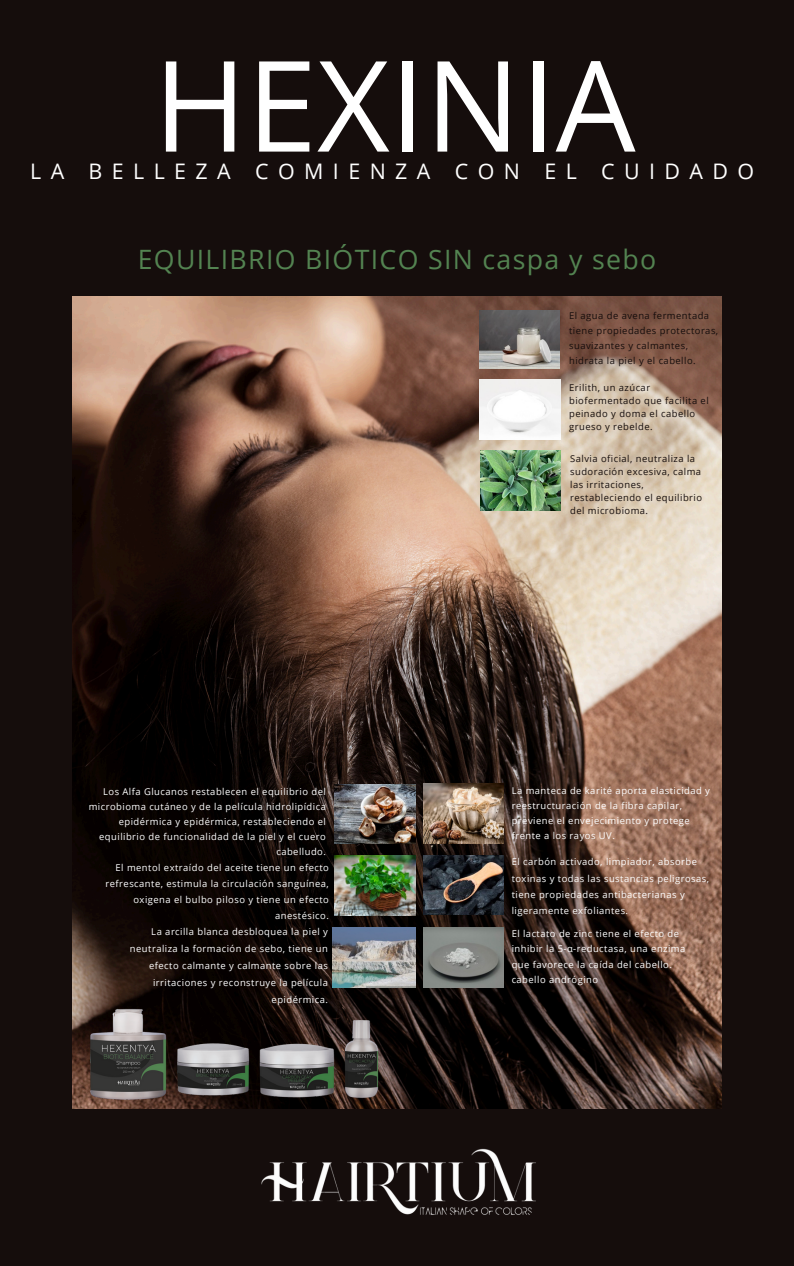
<style>
.page{position:relative;width:794px;height:1266px;background:#fff}
.page>*{position:absolute;margin:0;border:0;box-sizing:border-box;transform-origin:0 0}
.t1{font:126.23px "Open Sans";color:#fff}
.t2{font:26.7px "Open Sans";letter-spacing:.05em;color:#538351}
.t3{font:21.38px "Open Sans";letter-spacing:.44em;color:#fff}
.t4{font:9.38px/15.1px "Open Sans";letter-spacing:.05em;color:#fff;text-align:right}
.t5{font:9.38px/12.9px "Open Sans";letter-spacing:.05em;color:#150d0c}
</style>
<div class="page">
<div style="left:0;top:0;width:793px;height:1266px;background:#150d0c"></div>
<img style="left:261px;top:1148px;width:275px;height:67px">
<img style="left:72px;top:297px;width:649px;height:811px">
<img style="left:79px;top:996px;width:99px;height:113px">
<img style="left:329px;top:1009px;width:65px;height:99px">
<img style="left:164px;top:1033px;width:181px;height:75px">
<img style="left:479px;top:379px;width:81px;height:60px">
<img style="left:480px;top:450px;width:80px;height:60px">
<img style="left:479px;top:310px;width:79px;height:58px">
<img style="left:423px;top:784px;width:80px;height:59px">
<img style="left:423px;top:856px;width:80px;height:59px">
<img style="left:334px;top:784px;width:81px;height:59px">
<img style="left:423px;top:927px;width:80px;height:60px">
<img style="left:334px;top:856px;width:81px;height:59px">
<img style="left:332px;top:928px;width:83px;height:59px">
<p class="t1" style="left:153px;top:17px;width:483px">HEXINIA</p>
<p class="t3" style="left:255px;top:156px;width:177px">COMIENZ A</p>
<p class="t3" style="left:454px;top:156px;width:67px">CON</p>
<p class="t3" style="left:544px;top:156px;width:211px">EL CUIDADO</p>
<p class="t3" style="left:30px;top:156px;width:202px">LA BELLEZA</p>
<p class="t2" style="left:138px;top:241px;width:519px">EQUILIBRIO BIÓTICO SIN caspa y sebo</p>
<h2 class="t4" style="left:89px;top:783px;width:238px">Los Alfa Glucanos restablecen el equilibrio del microbioma cutáneo y de la película hidrolipídica epidérmica y epidérmica, restableciendo el equilibrio de funcionalidad de la piel y el cuero cabelludo.</h2>
<h1 class="t4" style="left:105px;top:860px;width:225px;line-height:15.8px">El mentol extraído del aceite tiene un efecto refrescante, estimula la circulación sanguínea, oxigena el bulbo piloso y tiene un efecto anestésico.</h1>
<p class="t4" style="left:130px;top:923px;width:199px;line-height:16.9px">La arcilla blanca desbloquea la piel y neutraliza la formación de sebo, tiene un efecto calmante y calmante sobre las irritaciones y reconstruye la película epidérmica.</p>
<p class="t5" style="left:569px;top:307px;width:150px;line-height:15.1px">El agua de avena fermentada tiene propiedades protectoras, suavizantes y calmantes, hidrata la piel y el cabello.</p>
<p class="t5" style="left:569px;top:381px;width:141px">Erilith, un azúcar biofermentado que facilita el peinado y doma el cabello grueso y rebelde.</p>
<p class="t5" style="left:570px;top:452px;width:133px">Salvia oficial, neutraliza la sudoración excesiva, calma las irritaciones, restableciendo el equilibrio del microbioma.</p>
<p class="t4" style="left:511px;top:782px;width:200px;text-align:left">La manteca de karité aporta elasticidad y reestructuración de la fibra capilar, previene el envejecimiento y protege frente a los rayos UV.</p>
<p class="t4" style="left:511px;top:853px;width:199px;line-height:16.4px;text-align:left">El carbón activado, limpiador, absorbe toxinas y todas las sustancias peligrosas, tiene propiedades antibacterianas y ligeramente exfoliantes.</p>
<p class="t4" style="left:511px;top:926px;width:175px;text-align:left">El lactato de zinc tiene el efecto de inhibir la 5-α-reductasa, una enzima que favorece la caída del cabello.</p>
<p class="t4" style="left:511px;top:971px;width:88px">cabello andrógino</p>
</div>
